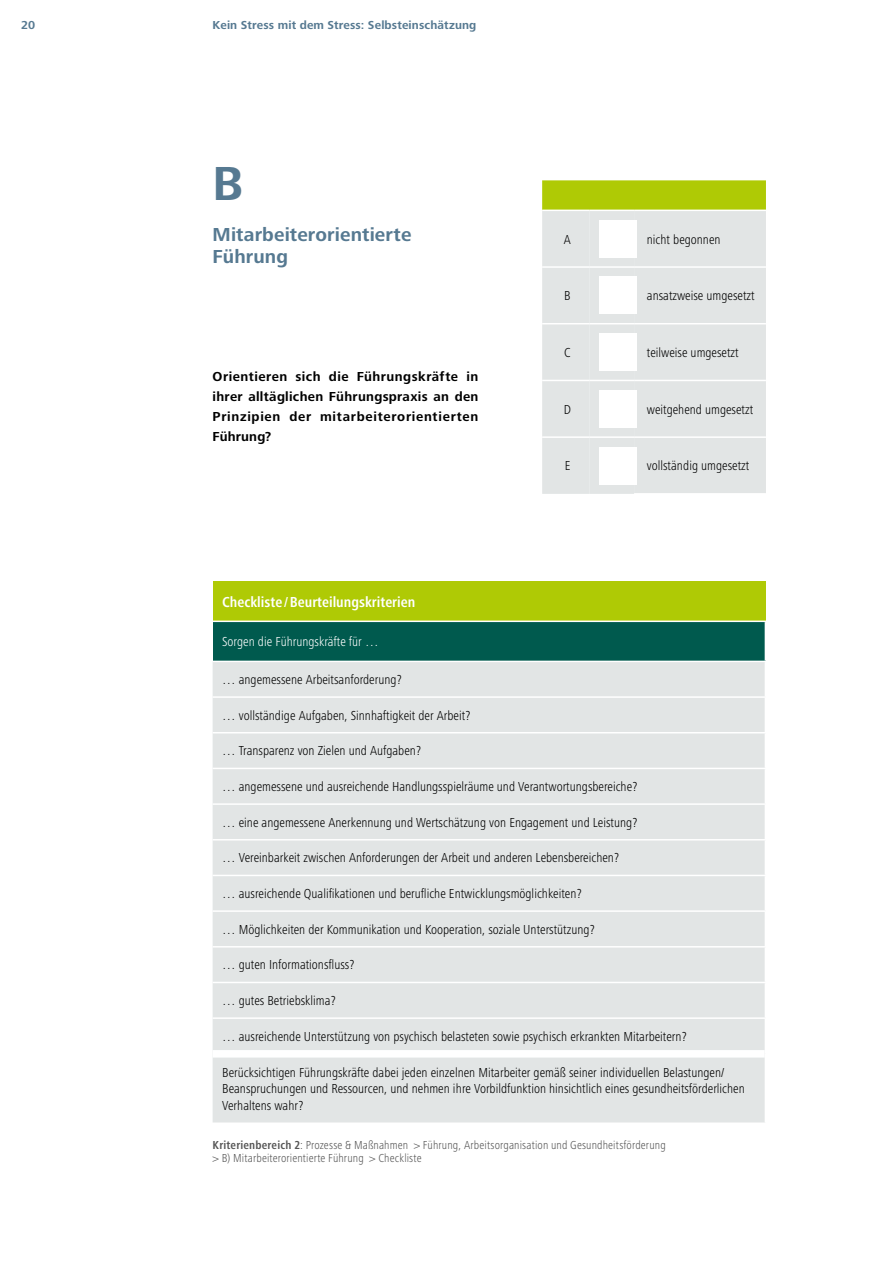
<style>
.page{position:relative;width:893px;height:1263px;background:#fff}
.page>*{position:absolute;margin:0;border:0;box-sizing:border-box;transform-origin:0 0}
.t1{font:700 49.5px "Frutiger Next Pro";color:#567991}
.t2{font:700 19.5px/22.5px "Frutiger Next Pro";letter-spacing:.005em;color:#567991}
.t3{font:700 condensed 15px "Frutiger Next Pro";color:#fff}
.t4{font:300 condensed 13.5px/16.5px "Frutiger Next Pro";color:#000}
.t5{font:700 13.5px/20.1px "Frutiger Next Pro";letter-spacing:.05em;color:#000;text-align:justify}
.t6{font:300 condensed 13.5px "Frutiger Next Pro";color:#fff}
.t7{font:300 condensed 12px/13.5px "Frutiger Next Pro";letter-spacing:.01em;color:#565656}
.t8{font:700 12px "Frutiger Next Pro";letter-spacing:.01em;color:#567991}
.s1{font-weight:700}
</style>
<div class="page">
<div style="left:213px;top:581px;width:552px;height:40px;background:#afca05"></div>
<div style="left:213px;top:621px;width:552px;height:40px;background:#005a4e"></div>
<div style="left:213px;top:662px;width:552px;height:460px;background:#e2e5e5"></div>
<hr style="left:213px;top:696px;width:553px;height:2px;background:#fff">
<hr style="left:213px;top:732px;width:553px;height:1px;background:#fff">
<hr style="left:213px;top:768px;width:553px;height:1px;background:#fff">
<hr style="left:213px;top:803px;width:553px;height:2px;background:#fff">
<hr style="left:213px;top:839px;width:553px;height:1px;background:#fff">
<hr style="left:213px;top:875px;width:553px;height:1px;background:#fff">
<hr style="left:213px;top:910px;width:553px;height:2px;background:#fff">
<hr style="left:213px;top:982px;width:553px;height:1px;background:#fff">
<hr style="left:213px;top:1017px;width:553px;height:2px;background:#fff">
<div style="left:213px;top:1050px;width:552px;height:7px;background:#fff"></div>
<hr style="left:213px;top:946px;width:553px;height:1px;background:#fff">
<hr style="left:213px;top:620px;width:553px;height:2px;background:#fff">
<svg style="left:542px;top:180px;width:224px;height:314px;background:#dce2cd"></svg>
<hr style="left:634px;top:493px;width:132px;height:2px;background:#fff">
<hr style="left:542px;top:436px;width:48px;height:2px;background:#fff">
<hr style="left:590px;top:436px;width:44px;height:2px;background:#fff">
<hr style="left:634px;top:436px;width:132px;height:2px;background:#fff">
<hr style="left:542px;top:266px;width:48px;height:2px;background:#fff">
<hr style="left:590px;top:266px;width:44px;height:2px;background:#fff">
<hr style="left:634px;top:266px;width:132px;height:2px;background:#fff">
<hr style="left:542px;top:323px;width:48px;height:1px;background:#fff">
<hr style="left:590px;top:323px;width:44px;height:1px;background:#fff">
<hr style="left:634px;top:323px;width:132px;height:1px;background:#fff">
<hr style="left:542px;top:380px;width:48px;height:1px;background:#fff">
<hr style="left:590px;top:380px;width:44px;height:1px;background:#fff">
<hr style="left:634px;top:380px;width:132px;height:1px;background:#fff">
<hr style="left:542px;top:210px;width:48px;height:1px;background:#fff">
<hr style="left:590px;top:210px;width:44px;height:1px;background:#fff">
<hr style="left:634px;top:210px;width:132px;height:1px;background:#fff">
<div style="left:599px;top:220px;width:38px;height:37px;background:#fff"></div>
<div style="left:599px;top:277px;width:38px;height:37px;background:#fff"></div>
<div style="left:599px;top:333px;width:38px;height:38px;background:#fff"></div>
<div style="left:599px;top:390px;width:38px;height:38px;background:#fff"></div>
<div style="left:599px;top:447px;width:38px;height:37px;background:#fff"></div>
<p class="t8" style="left:21px;top:20px;width:16px">20</p>
<p class="t8" style="left:213px;top:20px;width:265px">Kein Stress mit dem Stress: Selbsteinschätzung</p>
<h1 class="t1" style="left:213px;top:164px;width:32px">B</h1>
<h2 class="t2" style="left:213px;top:224px;width:200px">Mitarbeiterorientierte<br>Führung</h2>
<p class="t5" style="left:213px;top:367px;width:267px">Orientieren sich die Führungskräfte in ihrer alltäglichen Führungs praxis an den Prinzipien der mitarbeiterorientierten Führung?</p>
<p class="t4" style="left:564px;top:231px;width:9px">A</p>
<p class="t4" style="left:647px;top:231px;width:75px">nicht begonnen</p>
<p class="t4" style="left:564px;top:288px;width:8px">B</p>
<p class="t4" style="left:647px;top:288px;width:109px">ansatzweise umgesetzt</p>
<p class="t4" style="left:564px;top:345px;width:8px">C</p>
<p class="t4" style="left:647px;top:345px;width:93px">teilweise umgesetzt</p>
<p class="t4" style="left:564px;top:401px;width:9px">D</p>
<p class="t4" style="left:647px;top:401px;width:108px">weitgehend umgesetzt</p>
<p class="t4" style="left:565px;top:458px;width:7px">E</p>
<p class="t4" style="left:647px;top:458px;width:104px">vollständig umgesetzt</p>
<p class="t3" style="left:222px;top:596px;width:195px">Checkliste / Beurteilungskriterien</p>
<p class="t6" style="left:222px;top:635px;width:158px">Sorgen die Führungskräfte für …</p>
<p class="t4" style="left:222px;top:672px;width:181px">… angemessene Arbeitsanforderung ?</p>
<p class="t4" style="left:222px;top:707px;width:250px">… vollständige Aufgaben, Sinnhaftigkeit der Arbeit ?</p>
<p class="t4" style="left:222px;top:743px;width:200px">… Transparenz von Zielen und Aufgaben ?</p>
<p class="t4" style="left:222px;top:779px;width:417px">… angemessene und ausreichende Handlungsspielräume und Verantwortungs bereiche ?</p>
<p class="t4" style="left:222px;top:814px;width:417px">… eine angemessene Anerkennung und Wertschätzung von Engagement und Leistung ?</p>
<p class="t4" style="left:222px;top:850px;width:398px">… Vereinbarkeit zwischen Anforderungen der Arbeit und anderen Lebensbereichen ?</p>
<p class="t4" style="left:222px;top:886px;width:361px">… ausreichende Qualifikationen und berufliche Entwicklungsmöglichkeiten ?</p>
<p class="t4" style="left:222px;top:921px;width:374px">… Möglichkeiten der Kommunikation und Kooperation, soziale Unterstützung ?</p>
<p class="t4" style="left:222px;top:957px;width:134px">… guten Informationsfluss ?</p>
<p class="t4" style="left:222px;top:993px;width:115px">… gutes Betriebsklima ?</p>
<p class="t4" style="left:222px;top:1028px;width:466px">… ausreichende Unterstützung von psychisch belasteten sowie psychisch erkrankten Mitarbeitern ?</p>
<p class="t4" style="left:222px;top:1064px;width:524px">Berücksichtigen Führungskräfte dabei jeden einzelnen Mitarbeiter gemäß seiner individuellen Belastungen/<br>Beanspruchungen und Ressourcen, und nehmen ihre Vorbildfunktion hinsichtlich eines gesundheitsförderlichen<br>Verhaltens wahr ?</p>
<p class="t7" style="left:213px;top:1138px;width:455px"><span class="s1">Kriterienbereich 2</span>: Prozesse &amp; Maßnahmen &gt; Führung, Arbeitsorganisation und Gesundheitsförderung &gt; B) Mitarbeiterorientierte Führung &gt; Checkliste</p>
</div>
